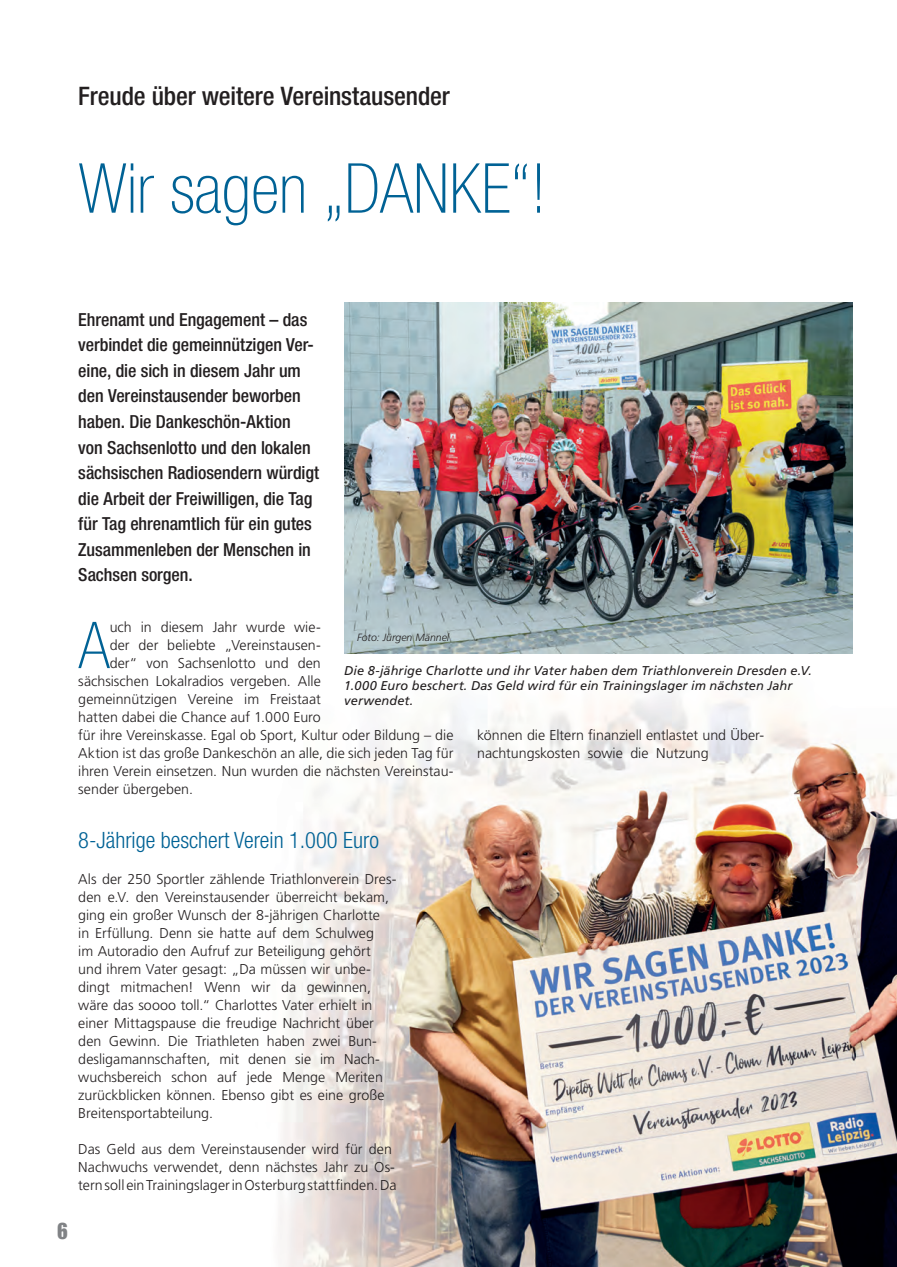
<style>
.page{position:relative;width:897px;height:1267px;background:#fff}
.page>*{position:absolute;margin:0;border:0;box-sizing:border-box;transform-origin:0 0}
.Headline_46pt__Standard{font:100 condensed 69px "Helvetica Neue LT Std";color:#006295}
.Fließtext__Initial{font:100 condensed 64.65px "Helvetica Neue LT Std";color:#006295}
.Dachzeile__Standard{font:500 condensed 25.5px "Helvetica Neue LT Std";letter-spacing:-.005em;color:#231f20}
.Zwischenüberschrift{font:300 condensed 22.5px "Helvetica Neue LT Std";color:#006295}
.t1{font:22.5px "Impact LT Std";color:#808285}
.Anlauf{font:500 condensed 18px/25.5px "Helvetica Neue LT Std";letter-spacing:-.005em;color:#231f20}
.Fließtext{font:300 14.25px/18px "Frutiger LT Std";color:#231f20}
.Fließtext__Initial-2{font:300 14.25px "Frutiger LT Std";color:#231f20}
.BU{font:italic 12.75px/15.3px "Frutiger LT Std";letter-spacing:.01em;color:#231f20}
.Fotonachweis{font:italic 300 10.5px "Frutiger LT Std";color:#231f20}
</style>
<div class="page">
<img style="left:280px;top:569px;width:616px;height:697px">
<img style="left:344px;top:303px;width:508px;height:351px">
<p class="Dachzeile__Standard" style="left:78px;top:81px;width:373px">Freude über weitere Vereinstausender</p>
<p class="Headline_46pt__Standard" style="left:78px;top:150px;width:469px">Wir sagen „DANKE“!</p>
<p class="Anlauf" style="left:78px;top:306px;width:242px">Ehrenamt und Engagement – das verbindet die gemeinnützigen Ver&shy;eine, die sich in diesem Jahr um den Vereinstausender beworben haben. Die Dankeschön-Aktion von Sachsenlotto und den lokalen sächsischen Radiosendern würdigt die Arbeit der Freiwilligen, die Tag für Tag ehrenamtlich für ein gutes<br>Zusammenleben der Menschen in<br>Sachsen sorgen.</p>
<p class="Fließtext__Initial" style="left:79px;top:609px;width:33px">A</p>
<p class="Fließtext__Initial-2" style="left:110px;top:619px;width:212px">uch in diesem Jahr wurde wie-</p>
<p class="Fotonachweis" style="left:357px;top:631px;width:94px">Foto: Jürgen Männel</p>
<p class="BU" style="left:344px;top:662px;width:469px">Die 8-jährige Charlotte und ihr Vater haben dem Triathlonverein Dresden e.V.<br>1.000 Euro beschert. Das Geld wird für ein Trainingslager im nächsten Jahr verwendet.</p>
<p class="Fließtext__Initial-2" style="left:110px;top:637px;width:212px">der der beliebte „Vereinstausen-</p>
<p class="Fließtext__Initial-2" style="left:110px;top:655px;width:213px">der“ von Sachsenlotto und den</p>
<p class="Fließtext__Initial-2" style="left:78px;top:673px;width:244px">sächsischen Lokalradios vergeben. Alle</p>
<p class="Fließtext__Initial-2" style="left:78px;top:691px;width:244px">gemeinnützigen Vereine im Freistaat</p>
<p class="Fließtext__Initial-2" style="left:78px;top:709px;width:244px">hatten dabei die Chance auf 1.000 Euro</p>
<p class="Fließtext__Initial-2" style="left:78px;top:727px;width:377px">für ihre Vereinskasse. Egal ob Sport, Kultur oder Bildung – die</p>
<p class="Fließtext__Initial-2" style="left:78px;top:745px;width:377px">Aktion ist das große Dankeschön an alle, die sich jeden Tag für</p>
<p class="Fließtext__Initial-2" style="left:78px;top:763px;width:377px">ihren Verein einsetzen. Nun wurden die nächsten Vereinstau-</p>
<p class="Fließtext__Initial-2" style="left:78px;top:781px;width:116px">sender übergeben.</p>
<p class="Zwischenüberschrift" style="left:78px;top:827px;width:302px">8-Jährige beschert Verein 1.000 Euro</p>
<p class="Fließtext" style="left:78px;top:870px;width:320px">Als der 250 Sportler zählende Triathlonverein Dres&shy;den e.V. den Vereinstausender überreicht bekam, ging ein großer Wunsch der 8-jährigen Charlotte<br>in Erfüllung. Denn sie hatte auf dem Schulweg<br>im Autoradio den Aufruf zur Beteiligung gehört und ihrem Vater gesagt: „Da müssen wir unbe&shy;dingt mitmachen! Wenn wir da gewinnen, wäre das soooo toll.“ Charlottes Vater erhielt in einer Mittagspause die freudige Nachricht über den Gewinn. Die Triathleten haben zwei Bun&shy;desligamannschaften, mit denen sie im Nach&shy;wuchsbereich schon auf jede Menge Meriten zurückblicken können. Ebenso gibt es eine große Breitensportabteilung.</p>
<p class="Fließtext" style="left:78px;top:1140px;width:320px">Das Geld aus dem Vereinstausender wird für den<br>Nachwuchs verwendet, denn nächstes Jahr zu Os&shy;tern soll ein Trainingslager in Osterburg stattfinden. Da</p>
<p class="Fließtext" style="left:477px;top:726px;width:288px">können die Eltern finanziell entlastet und Über&shy;nachtungskosten sowie die Nutzung</p>
<h3 class="t1" style="left:57px;top:1218px;width:12px">6</h3>
</div>
